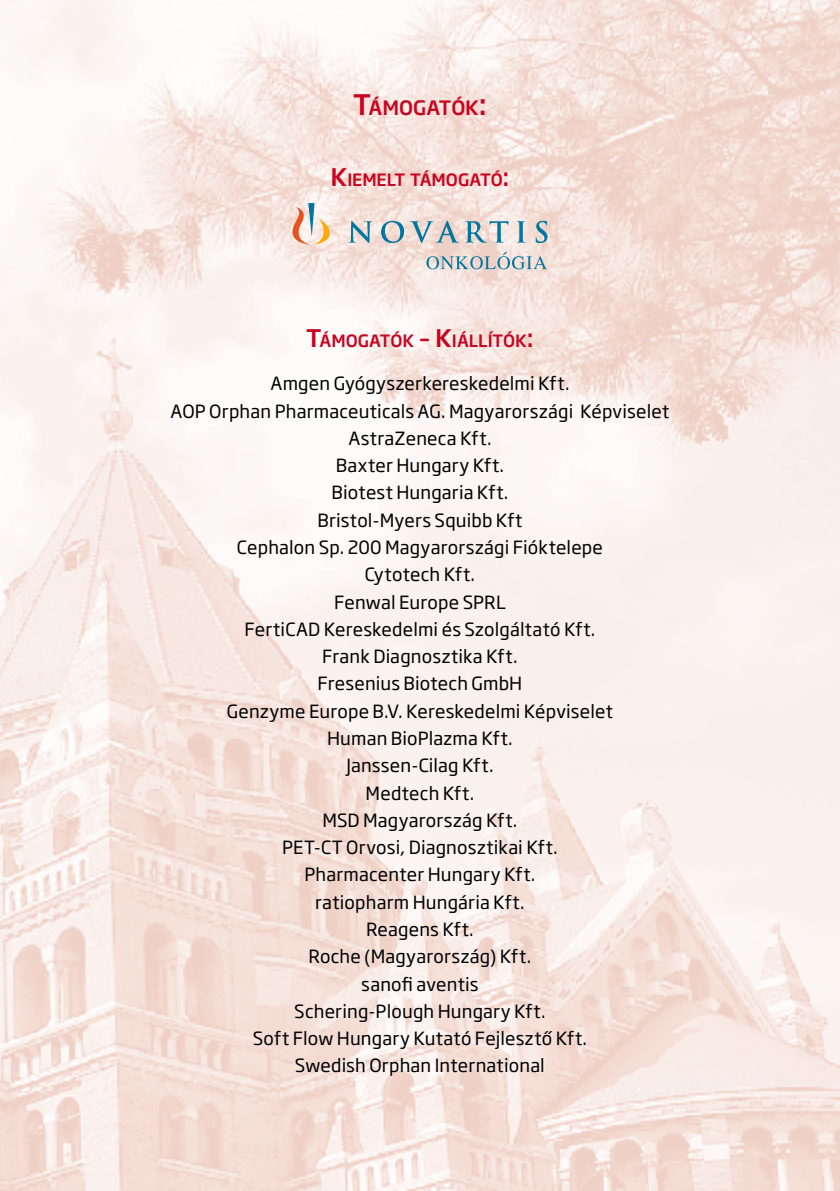
<style>
.page{position:relative;width:840px;height:1191px;background:#fff}
.page>*{position:absolute;margin:0;border:0;box-sizing:border-box;transform-origin:0 0}
.t1{font:500 19.6px "Soho Gothic Pro";letter-spacing:-.005em;color:#c90320}
.t2{font:18px/27.2px "Soho Gothic Pro";letter-spacing:.01em;color:#000;text-align:center}
.t3{font:500 16.8px "Soho Gothic Pro";letter-spacing:-.005em;color:#c90320}
.s1{font-size:28px}
.s2{font-size:24px}
</style>
<div class="page">
<img style="left:0;top:0;width:839px;height:1191px">
<svg style="left:348px;top:221px;width:24px;height:22px"></svg>
<svg style="left:381px;top:221px;width:127px;height:22px;background:#b7c3c8"></svg>
<svg style="left:516px;top:221px;width:9px;height:22px"></svg>
<svg style="left:535px;top:221px;width:12px;height:22px"></svg>
<svg style="left:292px;top:203px;width:46px;height:41px"></svg>
<svg style="left:426px;top:252px;width:120px;height:17px;background:#c0c6c8"></svg>
<p class="t1" style="left:353px;top:92px;width:135px"><span class="s1">T</span>ÁMOGATÓK<span class="s1">:</span></p>
<p class="t3" style="left:330px;top:167px;width:180px"><span class="s2">K</span>IEMELT TÁMOGATÓ<span class="s2">:</span></p>
<p class="t3" style="left:306px;top:327px;width:229px"><span class="s2">T</span>ÁMOGATÓK <span class="s2">– K</span>IÁLLÍTÓK<span class="s2">:</span></p>
<p class="t2" style="left:170px;top:369px;width:500px">Amgen Gyógyszerkereskedelmi Kft.<br>AOP Orphan Pharmaceuticals AG. Magyarországi Képviselet<br>AstraZeneca Kft.<br>Baxter Hungary Kft.<br>Biotest Hungaria Kft.<br>Bristol-Myers Squibb Kft<br>Cephalon Sp. 200 Magyarországi Fióktelepe<br>Cytotech Kft.<br>Fenwal Europe SPRL<br>FertiCAD Kereskedelmi és Szolgáltató Kft.<br>Frank Diagnosztika Kft.<br>Fresenius Biotech GmbH<br>Genzyme Europe B.V. Kereskedelmi Képviselet<br>Human BioPlazma Kft.<br>Janssen-Cilag Kft.<br>Medtech Kft.<br>MSD Magyarország Kft.<br>PET-CT Orvosi, Diagnosztikai Kft.<br>Pharmacenter Hungary Kft.<br>ratiopharm Hungária Kft.<br>Reagens Kft.<br>Roche (Magyarország) Kft.<br>sanofi aventis<br>Schering-Plough Hungary Kft.<br>Soft Flow Hungary Kutató Fejlesztő Kft.<br>Swedish Orphan International</p>
</div>
